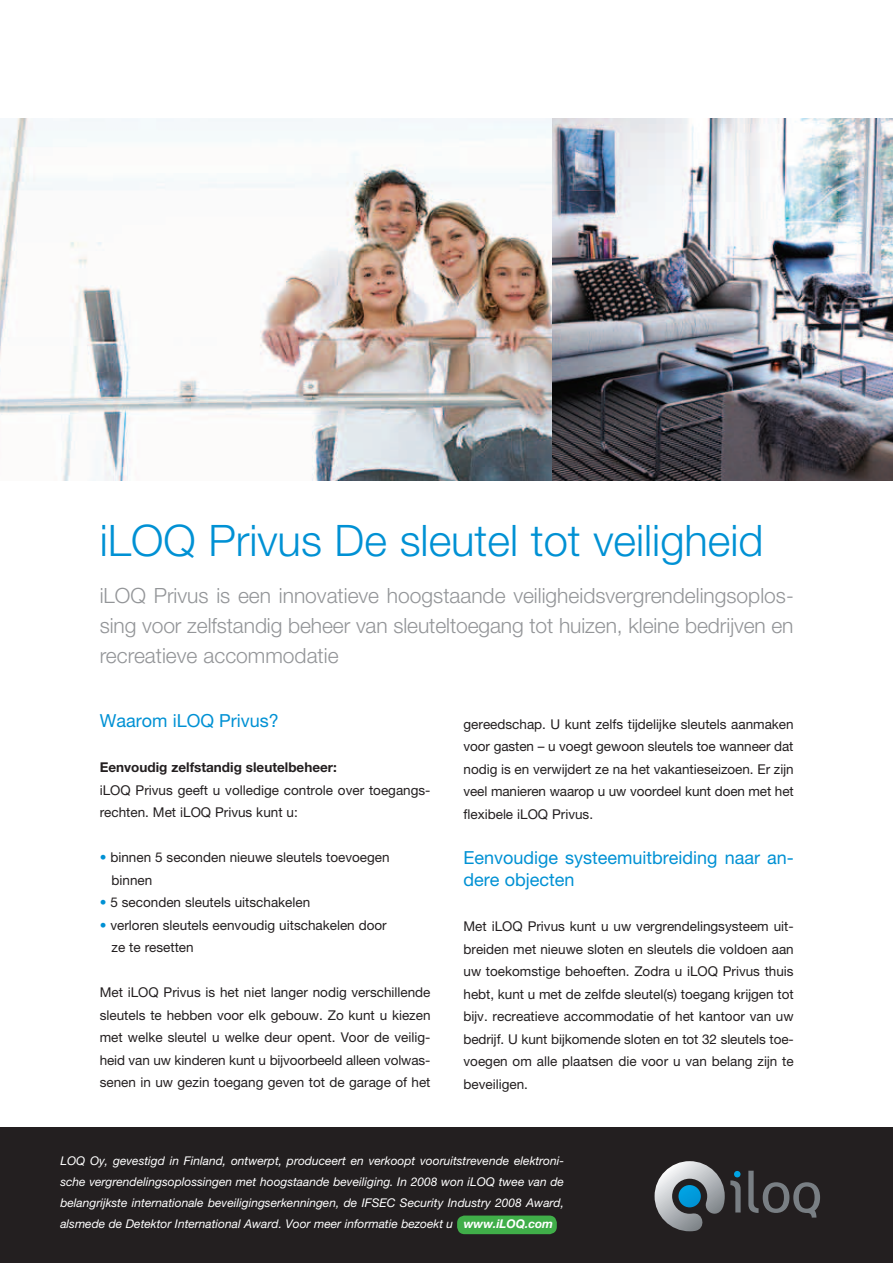
<style>
.page{position:relative;width:893px;height:1263px;background:#fff}
.page>*{position:absolute;margin:0;border:0;box-sizing:border-box;transform-origin:0 0}
.t1{font:300 43.5px "Helvetica Neue LT Pro";color:#0091d4}
.t2{font:300 21px/30px "Helvetica Neue LT Pro";letter-spacing:-.005em;color:#939598;text-align:justify}
.t3{font:18px/22.5px "Helvetica Neue LT Pro";color:#0091d4}
.t4{font:13.5px/22.5px "Helvetica Neue LT Pro";color:#231f20}
.t5{font:700 13.5px "Helvetica Neue LT Pro";color:#231f20}
.t6{font:italic 12px/21px "Helvetica Neue LT Pro";color:#fff;text-align:justify}
.s1{color:#0091d4}
.s2{font-weight:700}
</style>
<div class="page">
<div style="left:0;top:1128px;width:893px;height:135px;background:#231f20"></div>
<div style="left:457px;top:1215px;width:100px;height:19px;background:#40ae49;border-radius:8px"></div>
<svg style="left:655px;top:1161px;width:86px;height:70px"></svg>
<svg style="left:748px;top:1171px;width:72px;height:46px"></svg>
<img style="left:551px;top:118px;width:342px;height:363px">
<img style="left:0;top:118px;width:551px;height:363px">
<h1 class="t1" style="left:100px;top:514px;width:665px">iLOQ Privus De sleutel tot veiligheid</h1>
<h2 class="t2" style="left:100px;top:580px;width:695px">iLOQ Privus is een innovatieve hoogstaande veiligheidsvergrendelingsoplos&shy;sing voor zelfstandig beheer van sleuteltoegang tot huizen, kleine bedrijven en recreatieve accommodatie</h2>
<h3 class="t3" style="left:100px;top:709px;width:181px">Waarom iLOQ Privus?</h3>
<p class="t5" style="left:100px;top:759px;width:239px">Eenvoudig zelfstandig sleutelbeheer:</p>
<p class="t4" style="left:100px;top:778px;width:332px">iLOQ Privus geeft u volledige controle over toegangs&shy;rechten. Met iLOQ Privus kunt u:</p>
<p class="t4" style="left:112px;top:846px;width:280px;text-indent:-12px"><span class="s1">•</span> binnen 5 seconden nieuwe sleutels toevoegen binnen</p>
<p class="t4" style="left:100px;top:891px;width:212px"><span class="s1">•</span> 5 seconden sleutels uitschakelen</p>
<p class="t4" style="left:112px;top:913px;width:277px;text-indent:-12px"><span class="s1">•</span> verloren sleutels eenvoudig uitschakelen door ze te resetten</p>
<p class="t4" style="left:100px;top:981px;width:332px;text-align:justify">Met iLOQ Privus is het niet langer nodig verschillende sleutels te hebben voor elk gebouw. Zo kunt u kiezen met welke sleutel u welke deur opent. Voor de veilig&shy;heid van uw kinderen kunt u bijvoorbeeld alleen volwas&shy;senen in uw gezin toegang geven tot de garage of het</p>
<p class="t4" style="left:463px;top:712px;width:332px;text-align:justify">gereedschap. U kunt zelfs tijdelijke sleutels aanmaken voor gasten – u voegt gewoon sleutels toe wanneer dat nodig is en verwijdert ze na het vakantieseizoen. Er zijn veel manieren waarop u uw voordeel kunt doen met het flexibele iLOQ Privus.</p>
<h3 class="t3" style="left:463px;top:846px;width:332px">Eenvoudige systeemuitbreiding naar an&shy;dere objecten</h3>
<p class="t4" style="left:463px;top:915px;width:332px;text-align:justify">Met iLOQ Privus kunt u uw vergrendelingsysteem uit&shy;breiden met nieuwe sloten en sleutels die voldoen aan uw toekomstige behoeften. Zodra u iLOQ Privus thuis hebt, kunt u met de zelfde sleutel(s) toegang krijgen tot bijv. recreatieve accommodatie of het kantoor van uw bedrijf. U kunt bijkomende sloten en tot 32 sleutels toe&shy;voegen om alle plaatsen die voor u van belang zijn te beveiligen.</p>
<p class="t6" style="left:60px;top:1150px;width:505px">LOQ Oy, gevestigd in Finland, ontwerpt, produceert en verkoopt vooruitstrevende elektroni&shy;sche vergrendelingsoplossingen met hoogstaande beveiliging. In 2008 won iLOQ twee van de belangrijkste internationale beveiligingserkenningen, de IFSEC Security Industry 2008 Award, alsmede de Detektor International Award. Voor meer informatie bezoekt u <span class="s2">www.iLOQ.com</span></p>
</div>
